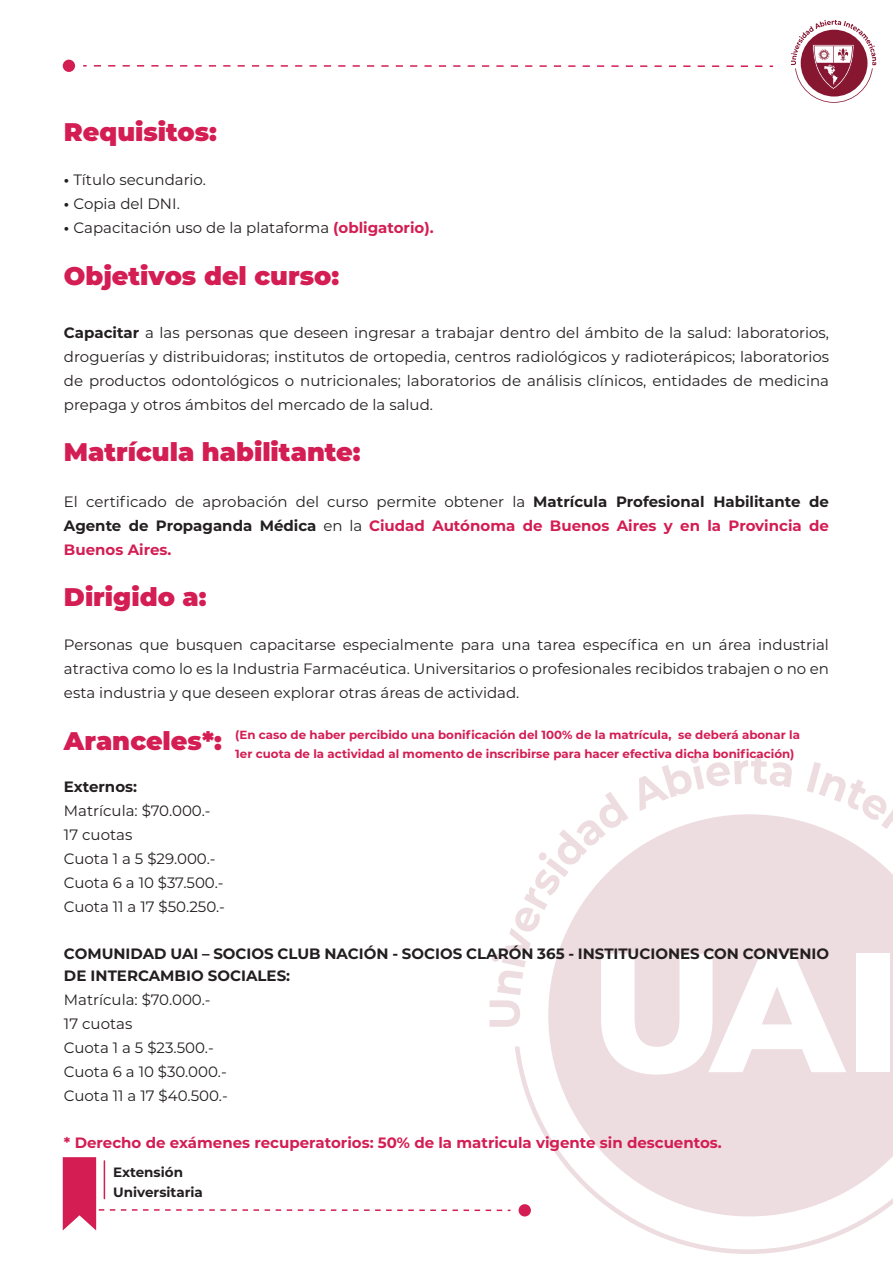
<style>
.page{position:relative;width:893px;height:1263px;background:#fff}
.page>*{position:absolute;margin:0;border:0;box-sizing:border-box;transform-origin:0 0}
.t1{font:900 25.5px "Montserrat";color:#d31d53}
.t2{font:15px/24px "Montserrat";color:#231f20;text-align:justify}
.t3{font:700 15px/24px "Montserrat";color:#231f20;text-align:justify}
.t4{font:700 15px "Montserrat";color:#d31d53}
.t5{font:700 13.5px/20.9px "Montserrat";color:#231f20}
.t6{font:700 11.85px/18.9px "Montserrat";color:#d31d53}
.s1{font-weight:700}
.s2{font-weight:700;color:#d31d53}
.s3{font-weight:400}
.s4{color:#d31d53}
</style>
<div class="page">
<svg style="left:518px;top:1074px;width:375px;height:180px;fill:#eddce0"></svg>
<svg style="left:489px;top:755px;width:404px;height:319px"></svg>
<div style="left:856px;top:953px;width:33px;height:119px;background:#fff"></div>
<div style="left:519px;top:1204px;width:12px;height:12px;background:#d31d53;border-radius:50%"></div>
<svg style="left:791px;top:20px;width:85px;height:83px"></svg>
<svg style="left:63px;top:1157px;width:439px;height:73px"></svg>
<svg style="left:94px;top:65px;width:679px;height:2px"></svg>
<div style="left:63px;top:60px;width:12px;height:12px;background:#d31d53;border-radius:50%"></div>
<h1 class="t1" style="left:64px;top:113px;width:155px">Requisitos:</h1>
<p class="t2" style="left:64px;top:167px;width:144px"><span class="s1">•</span> Título secundario.</p>
<p class="t2" style="left:64px;top:191px;width:117px"><span class="s1">•</span> Copia del DNI.</p>
<p class="t2" style="left:64px;top:215px;width:371px"><span class="s1">•</span> Capacitación uso de la plataforma <span class="s2">(obligatorio).</span></p>
<h1 class="t1" style="left:64px;top:256px;width:277px">Objetivos del curso:</h1>
<p class="t2" style="left:64px;top:320px;width:767px"><span class="s1">Capacitar</span> a las personas que deseen ingresar a trabajar dentro del ámbito de la salud: laboratorios, droguerías y distribuidoras; institutos de ortopedia, centros radiológicos y radioterápicos; laboratorios de productos odontológicos o nutricionales; laboratorios de análisis clínicos, entidades de medicina prepaga y otros ámbitos del mercado de la salud.</p>
<h1 class="t1" style="left:64px;top:433px;width:298px">Matrícula habilitante:</h1>
<p class="t3" style="left:64px;top:489px;width:767px"><span class="s3">El certificado de aprobación del curso permite obtener la</span> Matrícula Profesional Habilitante de Agente de Propaganda Médica <span class="s3">en la</span> <span class="s4">Ciudad Autónoma de Buenos Aires y en la Provincia de Buenos Aires.</span></p>
<h1 class="t1" style="left:64px;top:578px;width:144px">Dirigido a:</h1>
<p class="t2" style="left:64px;top:632px;width:767px">Personas que busquen capacitarse especialmente para una tarea específica en un área industrial atractiva como lo es la Industria Farmacéutica. Universitarios o profesionales recibidos trabajen o no en esta industria y que deseen explorar otras áreas de actividad.</p>
<h1 class="t1" style="left:64px;top:721px;width:159px">Aranceles*:</h1>
<p class="t3" style="left:64px;top:774px;width:75px">Externos:</p>
<p class="t2" style="left:64px;top:798px;width:163px;text-align:left">Matrícula: $70.000.-<br>17 cuotas<br>Cuota 1 a 5 $29.000.-<br>Cuota 6 a 10 $37.500.-<br>Cuota 11 a 17 $50.250.-</p>
<p class="t3" style="left:64px;top:941px;width:767px;line-height:22.5px">COMUNIDAD UAI – SOCIOS CLUB NACIÓN - SOCIOS CLARÓN 365 - INSTITUCIONES CON CONVENIO<br>DE INTERCAMBIO SOCIALES:</p>
<p class="t2" style="left:64px;top:987px;width:165px;text-align:left">Matrícula: $70.000.-<br>17 cuotas<br>Cuota 1 a 5 $23.500.-<br>Cuota 6 a 10 $30.000.-<br>Cuota 11 a 17 $40.500.-</p>
<p class="t4" style="left:64px;top:1131px;width:659px">* Derecho de exámenes recuperatorios: 50% de la matricula vigente sin descuentos.</p>
<p class="t6" style="left:235px;top:724px;width:566px">(En caso de haber percibido una bonificación del 100% de la matrícula, se deberá abonar la<br>1er cuota de la actividad al momento de inscribirse para hacer efectiva dicha bonificación)</p>
<p class="t5" style="left:113px;top:1160px;width:91px">Extensión<br>Universitaria</p>
</div>
